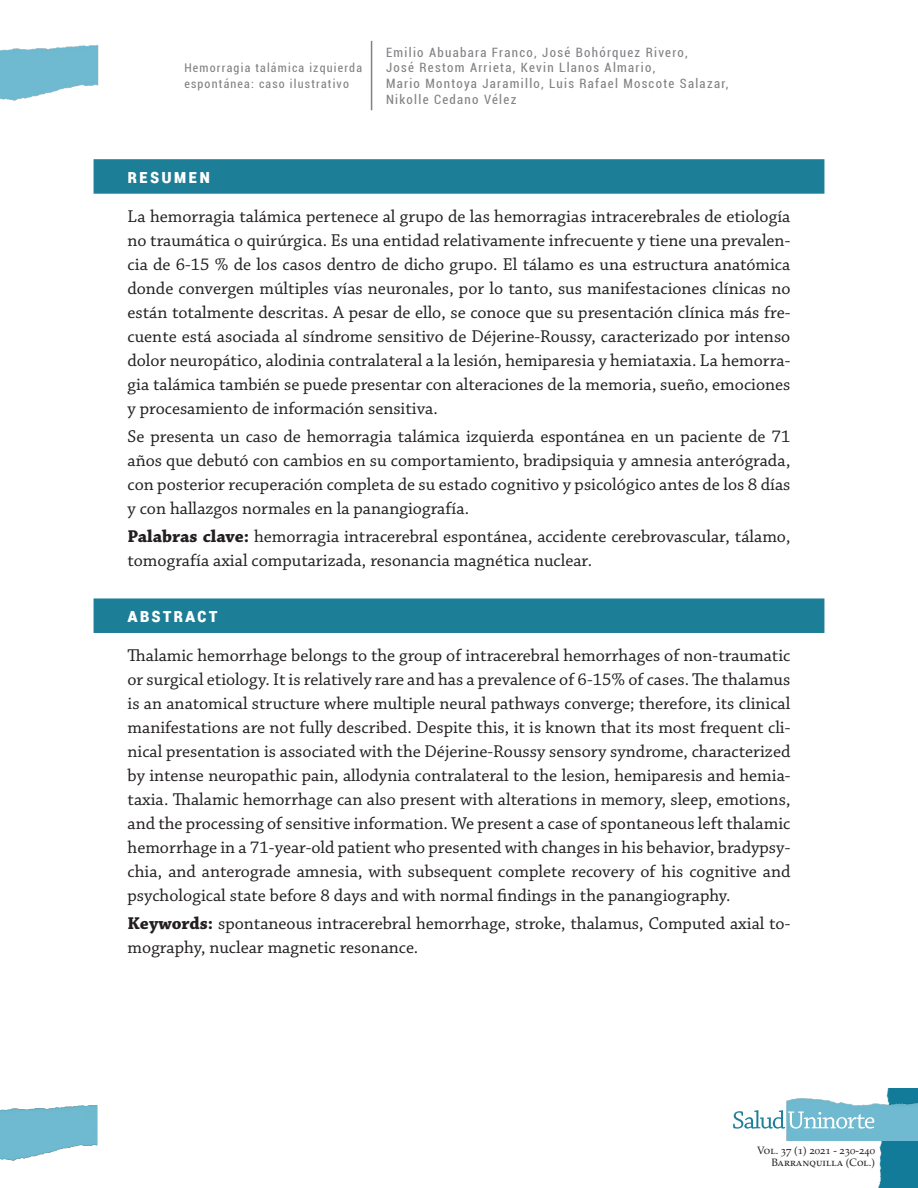
<style>
.page{position:relative;width:918px;height:1188px;background:#fff}
.page>*{position:absolute;margin:0;border:0;box-sizing:border-box;transform-origin:0 0}
.Titulo_resumen_azul{font:700 19.5px "Roboto Condensed";letter-spacing:.1em;color:#fff}
.Resumen{font:18px/24px "Chaparral Pro";color:#231f20;text-align:justify}
.Palabra_clave{font:18px/24px "Chaparral Pro";color:#231f20}
.Palbra_clave_0_6{font:18px/24px "Chaparral Pro";color:#231f20}
.t1{font:condensed 12.9px/15.9px "Roboto";letter-spacing:.1em;color:#808285}
.t2{font:condensed 12px/16.5px "Roboto";letter-spacing:.1em;color:#808285}
.t3{font:10.65px/12.8px "Palatino LT Std";color:#231f20;text-align:right}
.s1{font-weight:700}
</style>
<div class="page">
<img style="left:0;top:1105px;width:98px;height:56px">
<img style="left:0;top:45px;width:99px;height:56px">
<img style="left:878px;top:1088px;width:40px;height:100px">
<img style="left:787px;top:1097px;width:131px;height:44px">
<svg style="left:733px;top:1110px;width:141px;height:19px"></svg>
<hr style="left:371px;top:41px;width:1px;height:69px;background:#808285">
<img style="left:0;top:1105px;width:1px;height:29px">
<div style="left:94px;top:159px;width:730px;height:35px;background:#1d7e98"></div>
<div style="left:94px;top:598px;width:730px;height:35px;background:#1d7e98"></div>
<p class="t2" style="left:184px;top:59px;width:179px">Hemorragia talámica izquierda espontánea: caso ilustrativo</p>
<p class="t1" style="left:386px;top:44px;width:344px">Emilio Abuabara Franco, José Bohórquez Rivero,<br>José Restom Arrieta, Kevin Llanos Almario,<br>Mario Montoya Jaramillo, Luis Rafael Moscote Salazar, Nikolle Cedano Vélez</p>
<p class="Titulo_resumen_azul" style="left:128px;top:163px;width:84px">Resumen</p>
<p class="Resumen" style="left:128px;top:205px;width:664px">La hemorragia talámica pertenece al grupo de las hemorragias intracerebrales de etiología no traumática o quirúrgica. Es una entidad relativamente infrecuente y tiene una prevalen&shy;cia de 6-15 % de los casos dentro de dicho grupo. El tálamo es una estructura anatómica donde convergen múltiples vías neuronales, por lo tanto, sus manifestaciones clínicas no están totalmente descritas. A pesar de ello, se conoce que su presentación clínica más fre&shy;cuente está asociada al síndrome sensitivo de Déjerine-Roussy, caracterizado por intenso dolor neuropático, alodinia contralateral a la lesión, hemiparesia y hemiataxia. La hemorra&shy;gia talámica también se puede presentar con alteraciones de la memoria, sueño, emociones y procesamiento de información sensitiva.</p>
<p class="Resumen" style="left:128px;top:425px;width:664px">Se presenta un caso de hemorragia talámica izquierda espontánea en un paciente de 71 años que debutó con cambios en su comportamiento, bradipsiquia y amnesia anterógrada, con posterior recuperación completa de su estado cognitivo y psicológico antes de los 8 días y con hallazgos normales en la panangiografía.</p>
<p class="Palabra_clave" style="left:128px;top:525px;width:664px"><span class="s1">Palabras clave:</span> hemorragia intracerebral espontánea, accidente cerebrovascular, tálamo, tomografía axial computarizada, resonancia magnética nuclear.</p>
<p class="Titulo_resumen_azul" style="left:128px;top:602px;width:92px">Abstract</p>
<p class="Resumen" style="left:128px;top:644px;width:664px">Thalamic hemorrhage belongs to the group of intracerebral hemorrhages of non-traumatic or surgical etiology. It is relatively rare and has a prevalence of 6-15% of cases. The thalamus is an anatomical structure where multiple neural pathways converge; therefore, its clinical manifestations are not fully described. Despite this, it is known that its most frequent cli&shy;nical presentation is associated with the Déjerine-Roussy sensory syndrome, characterized by intense neuropathic pain, allodynia contralateral to the lesion, hemiparesis and hemia&shy;taxia. Thalamic hemorrhage can also present with alterations in memory, sleep, emotions, and the processing of sensitive information. We present a case of spontaneous left thalamic hemorrhage in a 71-year-old patient who presented with changes in his behavior, bradypsy&shy;chia, and anterograde amnesia, with subsequent complete recovery of his cognitive and psychological state before 8 days and with normal findings in the panangiography.</p>
<p class="Palbra_clave_0_6" style="left:128px;top:913px;width:664px"><span class="s1">Keywords:</span> spontaneous intracerebral hemorrhage, stroke, thalamus, Computed axial to&shy;mography, nuclear magnetic resonance.</p>
<p class="t3" style="left:757px;top:1144px;width:119px">Vol. 37 (1) 2021 - 230-240<br>Barranquilla (Col.)</p>
</div>
